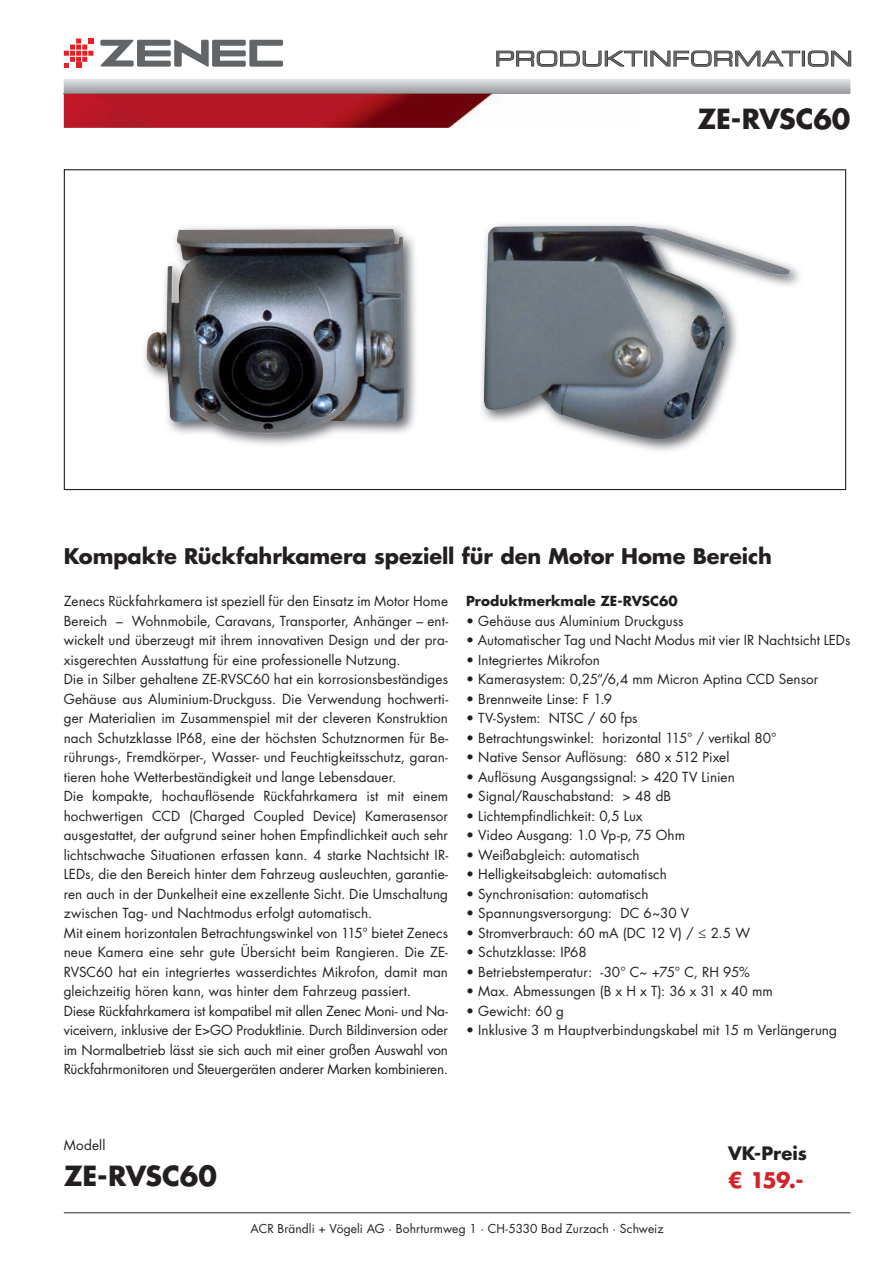
<style>
.page{position:relative;width:893px;height:1263px;background:#fff}
.page>*{position:absolute;margin:0;border:0;box-sizing:border-box;transform-origin:0 0}
.t1{font:700 27px "Futura Std";letter-spacing:-.01em;color:#231f20}
.t2{font:700 21px "Futura Std";letter-spacing:-.005em;color:#231f20}
.t3{font:700 21px "Futura Std";color:#d1232a}
.t4{font:20.4px "Eurostile LT Std Ex 2";letter-spacing:.01em;color:#636568}
.t5{font:700 18px "Futura Std";color:#231f20}
.t6{font:13.5px/19.5px "Futura Std";color:#231f20}
.t7{font:700 13.5px "Futura Std";letter-spacing:.005em;color:#231f20}
.t8{font:12px "Futura Std";letter-spacing:.005em;color:#231f20}
</style>
<div class="page">
<svg style="left:64px;top:169px;width:782px;height:321px"></svg>
<img style="left:142px;top:224px;width:276px;height:223px">
<img style="left:147px;top:229px;width:258px;height:205px">
<img style="left:479px;top:221px;width:324px;height:232px">
<img style="left:484px;top:226px;width:306px;height:214px">
<svg style="left:100px;top:40px;width:183px;height:27px"></svg>
<svg style="left:64px;top:38px;width:29px;height:30px"></svg>
<img style="left:64px;top:95px;width:432px;height:33px">
<svg style="left:64px;top:79px;width:786px;height:15px;background:#bdbdc0"></svg>
<img style="left:64px;top:94px;width:574px;height:1px">
<hr style="left:167px;top:90px;width:494px;height:1px;background:#a7a8ac">
<hr style="left:167px;top:89px;width:494px;height:1px;background:#adaeb2">
<hr style="left:64px;top:1212px;width:786px;height:1px;background:#6c6d70">
<svg style="left:496px;top:50px;width:146px;height:17px"></svg>
<div style="left:644px;top:51px;width:3px;height:15px;border:1px solid #231f20"></div>
<svg style="left:650px;top:50px;width:150px;height:17px"></svg>
<div style="left:802px;top:51px;width:3px;height:15px;border:1px solid #231f20"></div>
<svg style="left:808px;top:50px;width:43px;height:17px"></svg>
<h3 class="t4" style="left:495px;top:45px;width:359px">PRODUKTINFORMATION</h3>
<h1 class="t1" style="left:697px;top:100px;width:155px">ZE-RVSC60</h1>
<h2 class="t2" style="left:64px;top:542px;width:710px">Kompakte Rückfahrkamera speziell für den Motor Home Bereich</h2>
<p class="t6" style="left:64px;top:592px;width:386px">Zenecs Rückfahrkamera ist speziell für den Einsatz im Motor Home Bereich – Wohnmobile, Caravans, Transporter, Anhänger – ent&shy;wickelt und überzeugt mit ihrem innovativen Design und der pra&shy;xis gerechten Ausstattung für eine professionelle Nutzung.<br>Die in Silber gehaltene ZE-RVSC60 hat ein korrosionsbeständiges Gehäuse aus Aluminium-Druckguss. Die Verwendung hochwerti&shy;ger Materialien im Zusammenspiel mit der cleveren Konstruktion nach Schutzklasse IP68, eine der höchsten Schutznormen für Be&shy;rührungs-, Fremdkörper-, Wasser- und Feuchtigkeitsschutz, garan&shy;tieren hohe Wetterbeständigkeit und lange Lebensdauer.<br>Die kompakte, hochauflösende Rückfahrkamera ist mit einem hoch wertigen CCD (Charged Coupled Device) Kamerasensor ausgestattet, der aufgrund seiner hohen Empfindlichkeit auch sehr lichtschwache Situationen erfassen kann. 4 starke Nachtsicht IR-LEDs, die den Bereich hinter dem Fahrzeug ausleuchten, garantie&shy;ren auch in der Dunkelheit eine exzellente Sicht. Die Umschaltung zwischen Tag- und Nachtmodus erfolgt automatisch.<br>Mit einem horizontalen Betrachtungswinkel von 115° bietet Zenecs neue Kamera eine sehr gute Übersicht beim Rangieren. Die ZE-RVSC60 hat ein integriertes wasserdichtes Mikrofon, damit man gleichzeitig hören kann, was hinter dem Fahrzeug passiert.<br>Diese Rückfahrkamera ist kompatibel mit allen Zenec Moni- und Na&shy;viceivern, inklusive der E&gt;GO Produktlinie. Durch Bildinversion oder im Normalbetrieb lässt sie sich auch mit einer großen Auswahl von Rückfahrmonitoren und Steuergeräten anderer Marken kombinieren.</p>
<p class="t7" style="left:466px;top:592px;width:213px">Produktmerkmale ZE-RVSC60</p>
<p class="t6" style="left:466px;top:611px;width:219px">• Gehäuse aus Aluminium Druckguss</p>
<p class="t6" style="left:466px;top:631px;width:386px">• Automatischer Tag und Nacht Modus mit vier IR Nachtsicht LEDs</p>
<p class="t6" style="left:466px;top:650px;width:135px">• Integriertes Mikrofon</p>
<p class="t6" style="left:466px;top:670px;width:354px">• Kamerasystem: 0,25“/6,4 mm Micron Aptina CCD Sensor</p>
<p class="t6" style="left:466px;top:689px;width:147px">• Brennweite Linse: F 1.9</p>
<p class="t6" style="left:466px;top:709px;width:173px">• TV-System: NTSC / 60 fps</p>
<p class="t6" style="left:466px;top:728px;width:312px">• Betrachtungswinkel: horizontal 115° / vertikal 80°</p>
<p class="t6" style="left:466px;top:748px;width:265px">• Native Sensor Auflösung: 680 x 512 Pixel</p>
<p class="t6" style="left:466px;top:767px;width:270px">• Auflösung Ausgangssignal: &gt; 420 TV Linien</p>
<p class="t6" style="left:466px;top:787px;width:207px">• Signal/Rauschabstand: &gt; 48 dB</p>
<p class="t6" style="left:466px;top:806px;width:178px">• Lichtempfindlichkeit: 0,5 Lux</p>
<p class="t6" style="left:466px;top:826px;width:220px">• Video Ausgang: 1.0 Vp-p, 75 Ohm</p>
<p class="t6" style="left:466px;top:845px;width:175px">• Weißabgleich: automatisch</p>
<p class="t6" style="left:466px;top:865px;width:202px">• Helligkeitsabgleich: automatisch</p>
<p class="t6" style="left:466px;top:884px;width:184px">• Synchronisation: automatisch</p>
<p class="t6" style="left:466px;top:904px;width:225px">• Spannungsversorgung: DC 6~30 V</p>
<p class="t6" style="left:466px;top:923px;width:285px">• Stromverbrauch: 60 mA (DC 12 V) / ≤ 2.5 W</p>
<p class="t6" style="left:466px;top:943px;width:122px">• Schutzklasse: IP68</p>
<p class="t6" style="left:466px;top:962px;width:285px">• Betriebstemperatur: -30° C~ +75° C, RH 95%</p>
<p class="t6" style="left:466px;top:982px;width:308px">• Max. Abmessungen (B x H x T): 36 x 31 x 40 mm</p>
<p class="t6" style="left:466px;top:1001px;width:99px">• Gewicht: 60 g</p>
<p class="t6" style="left:466px;top:1021px;width:372px">• Inklusive 3 m Hauptverbindungskabel mit 15 m Verlängerung</p>
<p class="t6" style="left:64px;top:1135px;width:43px">Modell</p>
<h1 class="t1" style="left:64px;top:1157px;width:155px">ZE-RVSC60</h1>
<p class="t8" style="left:251px;top:1221px;width:415px">ACR Brändli + Vögeli AG ∙ Bohrturmweg 1 ∙ CH-5330 Bad Zurzach ∙ Schweiz</p>
<h3 class="t5" style="left:728px;top:1141px;width:80px">VK-Preis</h3>
<h2 class="t3" style="left:728px;top:1166px;width:77px">€ 159.-</h2>
</div>
